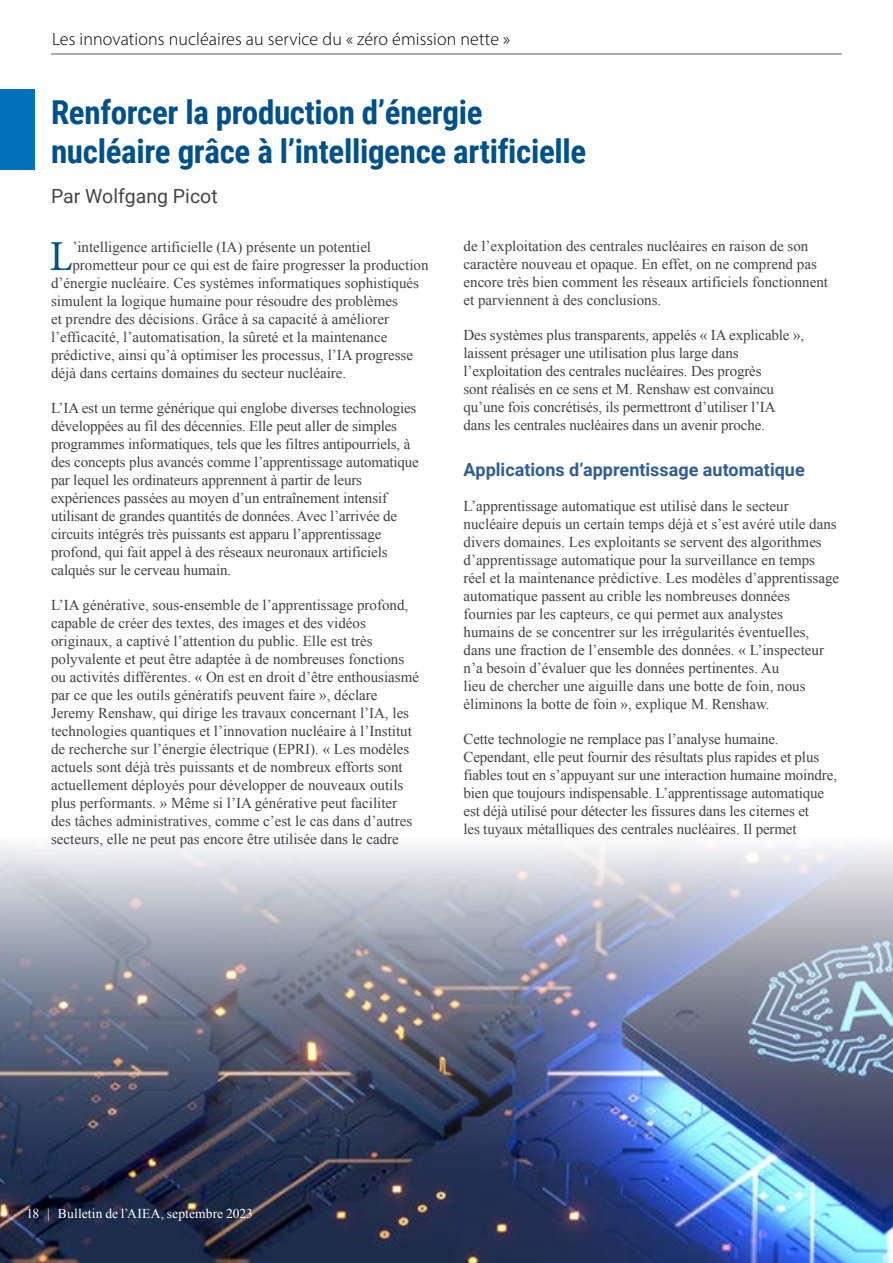
<style>
.page{position:relative;width:893px;height:1263px;background:#fff}
.page>*{position:absolute;margin:0;border:0;box-sizing:border-box;transform-origin:0 0}
.t1{font:42.75px "Minion Pro";color:#00508a}
.t2{font:700 33px/39px "Roboto Condensed";letter-spacing:-.01em;color:#00508a}
.t3{font:19.5px "Roboto";color:#454649}
.t4{font:300 18px "Myriad Pro";letter-spacing:.005em;color:#000}
.t5{font:700 18px "Roboto";color:#315d93}
.t6{font:15px/18px "Times New Roman";color:#414042}
.t7{font:13.5px "Times New Roman";letter-spacing:.01em;color:#fff}
</style>
<div class="page">
<div style="left:0;top:89px;width:34px;height:81px;background:#0072bc"></div>
<img style="left:0;top:845px;width:893px;height:418px">
<hr style="left:51px;top:54px;width:791px;height:1px;background:#58595b">
<p class="t4" style="left:52px;top:28px;width:460px">Les innovations nucléaires au service du « zéro émission nette »</p>
<h2 class="t2" style="left:51px;top:91px;width:537px">Renforcer la production d’énergie nucléaire grâce à l’intelligence artificielle</h2>
<h3 class="t3" style="left:51px;top:183px;width:168px">Par Wolfgang Picot</h3>
<h1 class="t1" style="left:49px;top:228px;width:24px">L</h1>
<p class="t6" style="left:72px;top:238px;width:300px">’intelligence artificielle (IA) présente un potentiel</p>
<p class="t6" style="left:463px;top:236px;width:366px">de l’exploitation des centrales nucléaires en raison de son caractère nouveau et opaque. En effet, on ne comprend pas encore très bien comment les réseaux artificiels fonctionnent et parviennent à des conclusions.</p>
<p class="t6" style="left:463px;top:325px;width:342px">Des systèmes plus transparents, appelés « IA explicable », laissent présager une utilisation plus large dans l’exploitation des centrales nucléaires. Des progrès<br>sont réalisés en ce sens et M. Renshaw est convaincu qu’une fois concrétisés, ils permettront d’utiliser l’IA dans les centrales nucléaires dans un avenir proche.</p>
<p class="t5" style="left:463px;top:457px;width:343px">Applications d’apprentissage automatique</p>
<p class="t6" style="left:463px;top:497px;width:377px">L’apprentissage automatique est utilisé dans le secteur nucléaire depuis un certain temps déjà et s’est avéré utile dans divers domaines. Les exploitants se servent des algorithmes d’apprentissage automatique pour la surveillance en temps réel et la maintenance prédictive. Les modèles d’apprentissage automatique passent au crible les nombreuses données fournies par les capteurs, ce qui permet aux analystes<br>humains de se concentrer sur les irrégularités éventuelles, dans une fraction de l’ensemble des données. « L’inspecteur n’a besoin d’évaluer que les données pertinentes. Au<br>lieu de chercher une aiguille dans une botte de foin, nous éliminons la botte de foin », explique M. Renshaw.</p>
<p class="t6" style="left:463px;top:730px;width:375px">Cette technologie ne remplace pas l’analyse humaine.<br>Cependant, elle peut fournir des résultats plus rapides et plus fiables tout en s’appuyant sur une interaction humaine moindre, bien que toujours indispensable. L’apprentissage automatique est déjà utilisé pour détecter les fissures dans les citernes et<br>les tuyaux métalliques des centrales nucléaires. Il permet</p>
<p class="t6" style="left:72px;top:256px;width:358px">prometteur pour ce qui est de faire progresser la production</p>
<p class="t6" style="left:51px;top:274px;width:370px">d’énergie nucléaire. Ces systèmes informatiques sophistiqués</p>
<p class="t6" style="left:51px;top:292px;width:349px">simulent la logique humaine pour résoudre des problèmes</p>
<p class="t6" style="left:51px;top:310px;width:340px">et prendre des décisions. Grâce à sa capacité à améliorer</p>
<p class="t6" style="left:51px;top:328px;width:338px">l’efficacité, l’automatisation, la sûreté et la maintenance</p>
<p class="t6" style="left:51px;top:346px;width:363px">prédictive, ainsi qu’à optimiser les processus, l’IA progresse</p>
<p class="t6" style="left:51px;top:364px;width:297px">déjà dans certains domaines du secteur nucléaire.</p>
<p class="t6" style="left:51px;top:399px;width:369px">L’IA est un terme générique qui englobe diverses technologies développées au fil des décennies. Elle peut aller de simples programmes informatiques, tels que les filtres antipourriels, à des concepts plus avancés comme l’apprentissage automatique par lequel les ordinateurs apprennent à partir de leurs expériences passées au moyen d’un entraînement intensif utilisant de grandes quantités de données. Avec l’arrivée de circuits intégrés très puissants est apparu l’apprentissage profond, qui fait appel à des réseaux neuronaux artificiels calqués sur le cerveau humain.</p>
<p class="t6" style="left:51px;top:596px;width:369px">L’IA générative, sous-ensemble de l’apprentissage profond, capable de créer des textes, des images et des vidéos originaux, a captivé l’attention du public. Elle est très polyvalente et peut être adaptée à de nombreuses fonctions ou activités différentes. « On est en droit d’être enthousiasmé par ce que les outils génératifs peuvent faire », déclare Jeremy Renshaw, qui dirige les travaux concernant l’IA, les technologies quantiques et l’innovation nucléaire à l’Institut de recherche sur l’énergie électrique (EPRI). « Les modèles actuels sont déjà très puissants et de nombreux efforts sont actuellement déployés pour développer de nouveaux outils plus performants. » Même si l’IA générative peut faciliter des tâches administratives, comme c’est le cas dans d’autres secteurs, elle ne peut pas encore être utilisée dans le cadre</p>
<p class="t7" style="left:26px;top:1205px;width:228px">18 | Bulletin de l’AIEA, septembre 2023</p>
</div>
